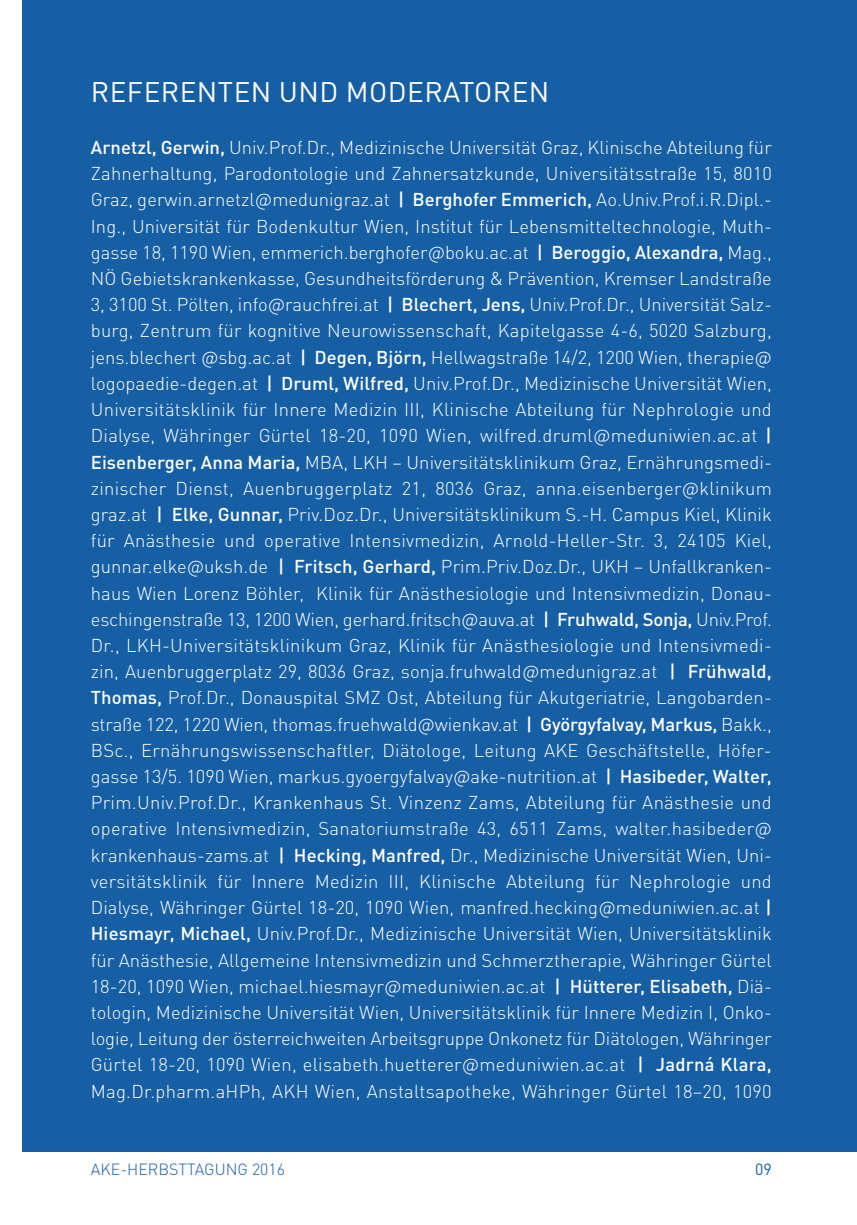
<style>
.page{position:relative;width:857px;height:1225px;background:#fff}
.page>*{position:absolute;margin:0;border:0;box-sizing:border-box;transform-origin:0 0}
.t1{font:28px "DINOT";letter-spacing:.015em;color:#fff}
.t2{font:300 18.4px/26.2px "DINOT";letter-spacing:.015em;color:#fff;text-align:justify}
.t3{font:300 16px "DINOT";color:#165fa4}
.t4{font:16px "DINOT";color:#165fa4}
.s1{font-weight:500}
</style>
<div class="page">
<div style="left:23px;top:0;width:833px;height:1151px;background:#165fa4"></div>
<h1 class="t1" style="left:91px;top:82px;width:459px">REFERENTEN UND MODERATOREN</h1>
<p class="t2" style="left:91px;top:136px;width:682px"><span class="s1">Arnetzl, Gerwin,</span> Univ.Prof.Dr., Medizinische Universität Graz, Klinische Abteilung für Zahnerhaltung, Parodontologie und Zahnersatzkunde, Universitätsstraße 15, 8010<br>Graz, gerwin.arnetzl@medunigraz.at <span class="s1">| Berghofer Emmerich,</span> Ao.Univ.Prof.i.R.Dipl.- Ing., Universität für Bodenkultur Wien, Institut für Lebensmitteltechnologie, Muth&shy;gasse 18, 1190 Wien, emmerich.berghofer@boku.ac.at <span class="s1">| Beroggio, Alexandra,</span> Mag., NÖ Gebietskrankenkasse, Gesundheitsförderung &amp; Prävention, Kremser Landstraße 3, 3100 St. Pölten, info@rauchfrei.at <span class="s1">| Blechert, Jens,</span> Univ.Prof.Dr., Universität Salz&shy;burg, Zentrum für kognitive Neurowissenschaft, Kapitelgasse 4-6, 5020 Salzburg, jens.blechert @sbg.ac.at <span class="s1">| Degen, Björn,</span> Hellwagstraße 14/2, 1200 Wien, therapie@ logopaedie-degen.at <span class="s1">| Druml, Wilfred,</span> Univ.Prof.Dr., Medizinische Universität Wien, Universitätsklinik für Innere Medizin III, Klinische Abteilung für Nephrologie und Dialyse, Währinger Gürtel 18-20, 1090 Wien, wilfred.druml@meduniwien.ac.at <span class="s1">| Eisenberger, Anna Maria,</span> MBA, LKH – Universitätsklinikum Graz, Ernährungsmedi&shy;zinischer Dienst, Auenbruggerplatz 21, 8036 Graz, anna.eisenberger@klinikum graz.at <span class="s1">| Elke, Gunnar,</span> Priv.Doz.Dr., Universitätsklinikum S.-H. Campus Kiel, Klinik für Anästhesie und operative Intensivmedizin, Arnold-Heller-Str. 3, 24105 Kiel, gunnar.elke@uksh.de <span class="s1">| Fritsch, Gerhard,</span> Prim.Priv.Doz.Dr., UKH – Unfallkranken&shy;haus Wien Lorenz Böhler, Klinik für Anästhesiologie und Intensivmedizin, Donau&shy;eschingenstraße 13, 1200 Wien, gerhard.fritsch@auva.at <span class="s1">| Fruhwald, Sonja,</span> Univ.Prof.<br>Dr., LKH-Universitätsklinikum Graz, Klinik für Anästhesiologie und Intensivmedi&shy;zin, Auenbruggerplatz 29, 8036 Graz, sonja.fruhwald@medunigraz.at <span class="s1">| Frühwald, Thomas,</span> Prof.Dr., Donauspital SMZ Ost, Abteilung für Akutgeriatrie, Langobarden&shy;straße 122, 1220 Wien, thomas.fruehwald@wienkav.at <span class="s1">| Györgyfalvay, Markus,</span> Bakk., BSc., Ernährungswissenschaftler, Diätologe, Leitung AKE Geschäftstelle, Höfer&shy;gasse 13/5. 1090 Wien, markus.gyoergyfalvay@ake-nutrition.at <span class="s1">| Hasibeder, Walter, </span>Prim.Univ.Prof.Dr., Krankenhaus St. Vinzenz Zams, Abteilung für Anästhesie und operative Intensivmedizin, Sanatoriumstraße 43, 6511 Zams, walter.hasibeder@ krankenhaus-zams.at <span class="s1">| Hecking, Manfred,</span> Dr., Medizinische Universität Wien, Uni&shy;versitätsklinik für Innere Medizin III, Klinische Abteilung für Nephrologie und Dialyse, Währinger Gürtel 18-20, 1090 Wien, manfred.hecking@meduniwien.ac.at <span class="s1">| Hiesmayr, Michael,</span> Univ.Prof.Dr., Medizinische Universität Wien, Universitätsklinik für Anästhesie, Allgemeine Intensivmedizin und Schmerztherapie, Währinger Gürtel 18-20, 1090 Wien, michael.hiesmayr@meduniwien.ac.at <span class="s1">| Hütterer, Elisabeth,</span> Diä&shy;tologin, Medizinische Universität Wien, Universitätsklinik für Innere Medizin I, Onko&shy;logie, Leitung der österreichweiten Arbeitsgruppe Onkonetz für Diätologen, Währinger Gürtel 18-20, 1090 Wien, elisabeth.huetterer@meduniwien.ac.at <span class="s1">| Jadrná Klara, </span>Mag.Dr.pharm.aHPh, AKH Wien, Anstaltsapotheke, Währinger Gürtel 18–20, 1090</p>
<p class="t3" style="left:91px;top:1163px;width:195px">AKE-HERBSTTAGUNG 2016</p>
<p class="t4" style="left:754px;top:1163px;width:18px">09</p>
</div>
